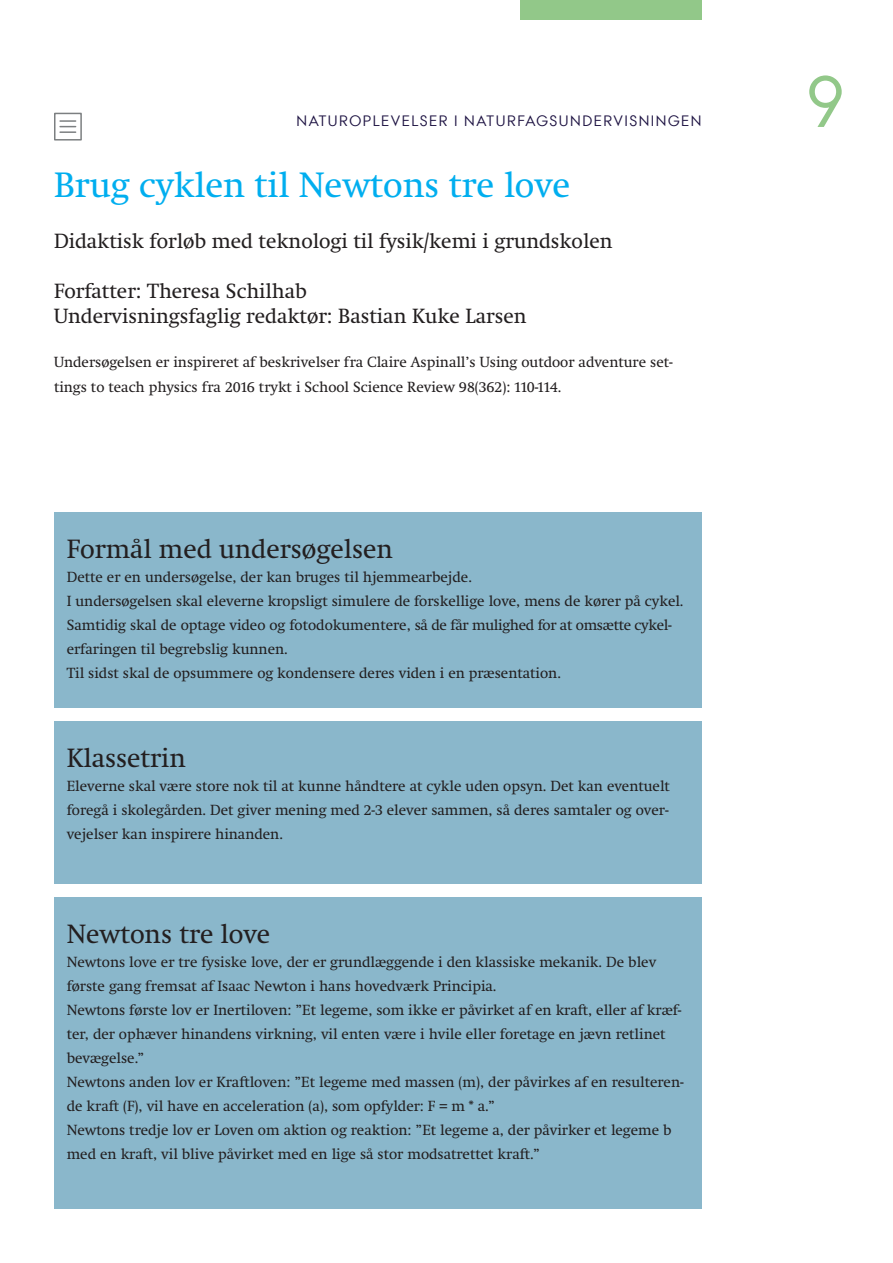
<style>
.page{position:relative;width:893px;height:1263px;background:#fff}
.page>*{position:absolute;margin:0;border:0;box-sizing:border-box;transform-origin:0 0}
.t1{font:72px "AU Passata";color:#92c889}
.t2{font:36px "Swift Neue LT Pro";color:#00aeef}
.t3{font:27px "Swift Neue LT Pro";color:#231f20}
.t4{font:21px/25.2px "Swift Neue LT Pro";color:#231f20}
.t5{font:15px/24px "Swift Neue LT Pro";color:#231f20}
.t6{font:15px "AU Passata";letter-spacing:.1em;color:#1c1141}
</style>
<div class="page">
<div style="left:54px;top:113px;width:28px;height:28px;border:2px solid #7c7f81"></div>
<svg style="left:60px;top:120px;width:16px;height:13px"></svg>
<div style="left:520px;top:0;width:182px;height:20px;background:#92c889"></div>
<div style="left:54px;top:512px;width:648px;height:196px;background:#8ab7cb"></div>
<div style="left:54px;top:721px;width:648px;height:162px;background:#8ab7cb"></div>
<div style="left:54px;top:897px;width:648px;height:312px;background:#8ab7cb"></div>
<p class="t6" style="left:296px;top:112px;width:407px">NATUROPLEVELSER I NATURFAGSUNDERVISNINGEN</p>
<h2 class="t2" style="left:54px;top:164px;width:518px">Brug cyklen til Newtons tre love</h2>
<h3 class="t4" style="left:54px;top:228px;width:560px">Didaktisk forløb med teknologi til fysik/kemi i grundskolen</h3>
<h3 class="t4" style="left:54px;top:278px;width:474px">Forfatter: Theresa Schilhab<br>Undervisningsfaglig redaktør: Bastian Kuke Larsen</h3>
<p class="t5" style="left:54px;top:349px;width:620px;line-height:25.2px">Undersøgelsen er inspireret af beskrivelser fra Claire Aspinall’s Using outdoor adventure set&shy;tings to teach physics fra 2016 trykt i School Science Review 98(362): 110-114.</p>
<h3 class="t3" style="left:67px;top:533px;width:328px">Formål med undersøgelsen</h3>
<p class="t5" style="left:67px;top:565px;width:618px">Dette er en undersøgelse, der kan bruges til hjemmearbejde.<br>I undersøgelsen skal eleverne kropsligt simulere de forskellige love, mens de kører på cykel.<br>Samtidig skal de optage video og fotodokumentere, så de får mulighed for at omsætte cykel&shy;erfaringen til begrebslig kunnen.<br>Til sidst skal de opsummere og kondensere deres viden i en præsentation.</p>
<h3 class="t3" style="left:67px;top:742px;width:121px">Klassetrin</h3>
<p class="t5" style="left:67px;top:774px;width:605px;text-align:justify">Eleverne skal være store nok til at kunne håndtere at cykle uden opsyn. Det kan eventuelt foregå i skolegården. Det giver mening med 2-3 elever sammen, så deres samtaler og over&shy;vejelser kan inspirere hinanden.</p>
<h3 class="t3" style="left:67px;top:918px;width:205px">Newtons tre love</h3>
<p class="t5" style="left:67px;top:950px;width:618px">Newtons love er tre fysiske love, der er grundlæggende i den klassiske mekanik. De blev første gang fremsat af Isaac Newton i hans hovedværk Principia.<br>Newtons første lov er Inertiloven: ”Et legeme, som ikke er påvirket af en kraft, eller af kræf&shy;ter, der ophæver hinandens virkning, vil enten være i hvile eller foretage en jævn retlinet bevægelse.”<br>Newtons anden lov er Kraftloven: ”Et legeme med massen (m), der påvirkes af en resulteren&shy;de kraft (F), vil have en acceleration (a), som opfylder: F = m * a.”<br>Newtons tredje lov er Loven om aktion og reaktion: ”Et legeme a, der påvirker et legeme b med en kraft, vil blive påvirket med en lige så stor modsatrettet kraft.”</p>
<h1 class="t1" style="left:805px;top:60px;width:43px">9</h1>
</div>
